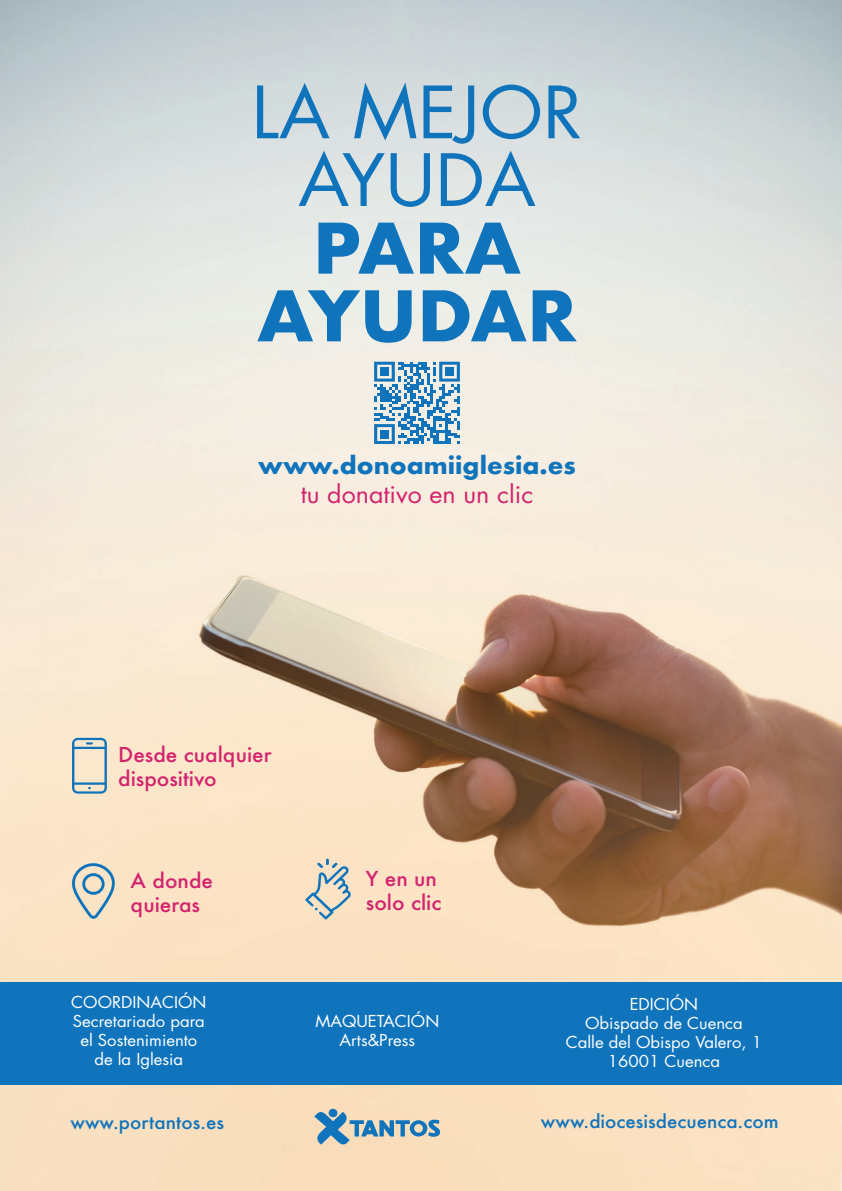
<style>
.page{position:relative;width:842px;height:1191px;background:#fff}
.page>*{position:absolute;margin:0;border:0;box-sizing:border-box;transform-origin:0 0}
.t1{font:70px/67.6px "Futura Std";color:#1074bc;text-align:center;scale:1.04 1}
.t2{font:700 67.6px/67.6px "Futura";color:#1074bc;text-align:center;scale:1.04 1}
.t3{font:24px "Futura Std";color:#d4236e;scale:1.04 1}
.t4{font:700 23.2px "Futura";color:#1074bc;scale:1.04 1}
.t5{font:500 20px/24px "Futura";color:#d4236e;scale:1.04 1}
.t6{font:500 18px "Futura";color:#1074bc;scale:1.04 1}
.t7{font:16px/19.2px "Futura Std";color:#fff;text-align:center;scale:1.04 1}
</style>
<div class="page">
<img style="left:0;top:0;width:842px;height:1191px">
<svg style="left:374px;top:362px;width:86px;height:82px;background:#81b0cf"></svg>
<div style="left:380px;top:367px;width:9px;height:9px;background:#1074bc"></div>
<div style="left:445px;top:367px;width:9px;height:9px;background:#1074bc"></div>
<div style="left:380px;top:430px;width:9px;height:8px;background:#1074bc"></div>
<div style="left:0;top:982px;width:842px;height:102px;background:#1074bc"></div>
<svg style="left:305px;top:858px;width:47px;height:61px;background:#cfcec2"></svg>
<svg style="left:72px;top:861px;width:45px;height:60px;background:#c8cbc3"></svg>
<svg style="left:72px;top:738px;width:35px;height:55px;background:#bbc8c7"></svg>
<div style="left:0;top:1108px;width:842px;height:49px;background:#fae0bf"></div>
<h1 class="t1" style="left:251px;top:79px;width:320px">LA MEJOR<br>AYUDA</h1>
<h2 class="t2" style="left:257px;top:214px;width:309px">PARA<br>AYUDAR</h2>
<h3 class="t4" style="left:258px;top:449px;width:307px">www.donoamiiglesia.es</h3>
<h3 class="t3" style="left:301px;top:479px;width:225px">tu donativo en un clic</h3>
<p class="t5" style="left:118px;top:742px;width:149px">Desde cualquier dispositivo</p>
<p class="t5" style="left:131px;top:868px;width:81px">A donde quieras</p>
<p class="t7" style="left:71px;top:992px;width:131px">COORDINACIÓN<br>Secretariado para el Sostenimiento de la Iglesia</p>
<p class="t5" style="left:366px;top:866px;width:74px">Y en un solo clic</p>
<p class="t7" style="left:315px;top:1011px;width:121px">MAQUETACIÓN<br>Arts&amp;Press</p>
<p class="t7" style="left:566px;top:994px;width:190px">EDICIÓN<br>Obispado de Cuenca<br>Calle del Obispo Valero, 1<br>16001 Cuenca</p>
<p class="t6" style="left:71px;top:1110px;width:149px">www.portantos.es</p>
<p class="t6" style="left:541px;top:1109px;width:230px">www.diocesisdecuenca.com</p>
</div>
